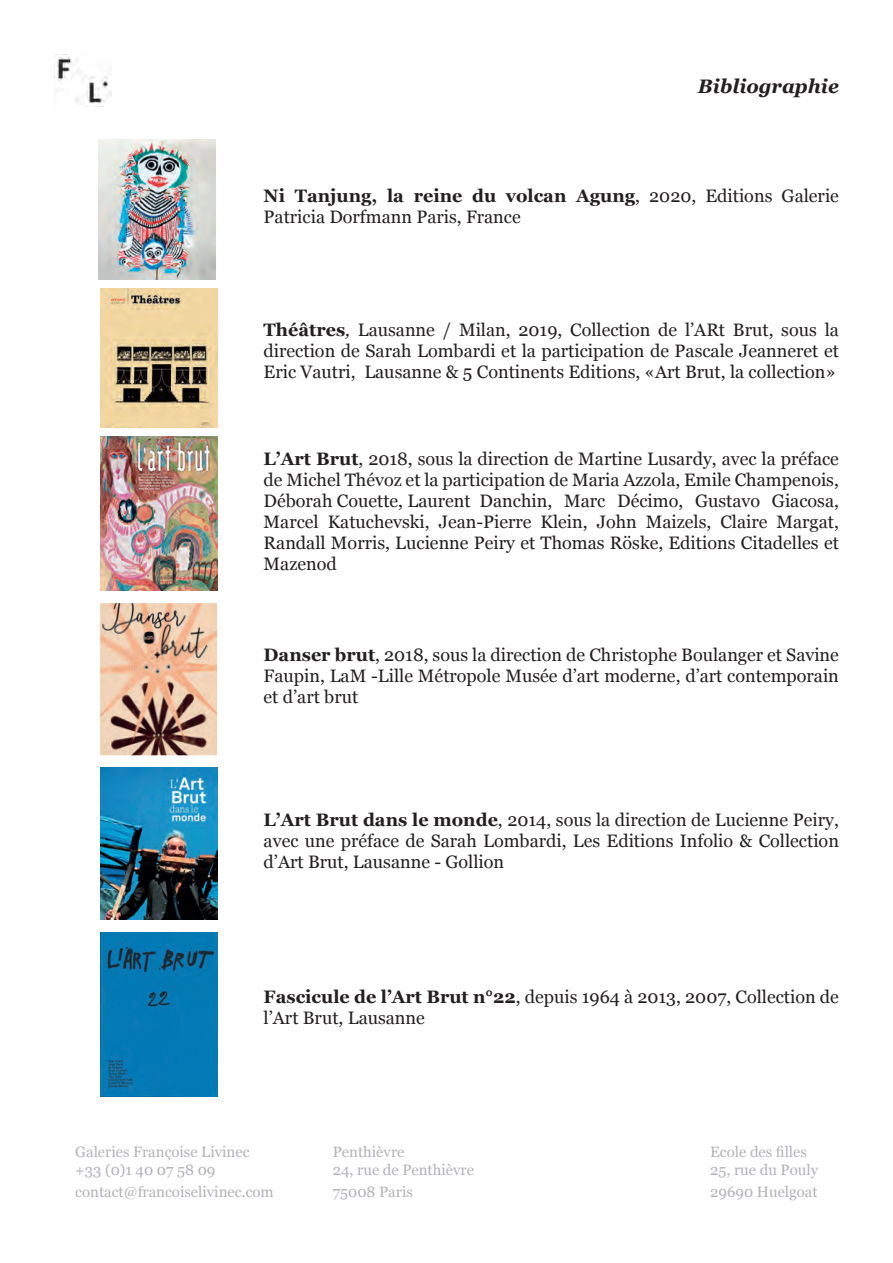
<style>
.page{position:relative;width:893px;height:1263px;background:#fff}
.page>*{position:absolute;margin:0;border:0;box-sizing:border-box;transform-origin:0 0}
.t1{font:italic 700 19.5px "Georgia";color:#231f20}
.t2{font:18px/21px "Georgia";color:#231f20;text-align:justify}
.t3{font:15px/18px "Georgia";color:#b2b3b7}
.s1{font-weight:700}
.s2{font-style:italic}
</style>
<div class="page">
<img style="left:99px;top:139px;width:117px;height:140px">
<img style="left:100px;top:288px;width:117px;height:140px">
<img style="left:100px;top:437px;width:117px;height:154px">
<img style="left:100px;top:603px;width:117px;height:152px">
<img style="left:100px;top:768px;width:117px;height:152px">
<img style="left:100px;top:932px;width:117px;height:164px">
<img style="left:54px;top:54px;width:58px;height:50px">
<p class="t1" style="left:698px;top:73px;width:143px">Bibliographie</p>
<p class="t2" style="left:264px;top:186px;width:577px"><span class="s1">Ni Tanjung, la reine du volcan Agung</span>, 2020, Editions Galerie<br>Patricia Dorfmann Paris, France</p>
<p class="t2" style="left:264px;top:319px;width:577px"><span class="s1">Théâtres</span><span class="s2">,</span> Lausanne / Milan, 2019, Collection de l’ARt Brut, sous la direction de Sarah Lombardi et la participation de Pascale Jeanneret et Eric Vautri, Lausanne &amp; 5 Continents Editions, «Art Brut, la collection»</p>
<p class="t2" style="left:264px;top:449px;width:577px"><span class="s1">L’Art Brut</span>, 2018, sous la direction de Martine Lusardy, avec la préface de Michel Thévoz et la participation de Maria Azzola, Emile Champenois, Déborah Couette, Laurent Danchin, Marc Décimo, Gustavo Giacosa, Marcel Katuchevski, Jean-Pierre Klein, John Maizels, Claire Margat, Randall Morris, Lucienne Peiry et Thomas Röske, Editions Citadelles et Mazenod</p>
<p class="t2" style="left:264px;top:645px;width:577px"><span class="s1">Danser brut</span>, 2018, sous la direction de Christophe Boulanger et Savine Faupin, LaM -Lille Métropole Musée d’art moderne, d’art contemporain et d’art brut</p>
<p class="t2" style="left:264px;top:810px;width:577px"><span class="s1">L’Art Brut dans le monde</span>, 2014, sous la direction de Lucienne Peiry, avec une préface de Sarah Lombardi, Les Editions Infolio &amp; Collection d’Art Brut, Lausanne - Gollion</p>
<p class="t2" style="left:264px;top:986px;width:577px"><span class="s1">Fascicule de l’Art Brut n°22</span>, depuis 1964 à 2013, 2007, Collection de l’Art Brut, Lausanne</p>
<p class="t3" style="left:75px;top:1143px;width:176px">Galeries Françoise Livinec +33 (0)1 40 07 58 09</p>
<p class="t3" style="left:75px;top:1183px;width:200px">contact@francoiselivinec.com</p>
<p class="t3" style="left:333px;top:1143px;width:143px">Penthièvre<br>24, rue de Penthièvre</p>
<p class="t3" style="left:333px;top:1183px;width:82px">75008 Paris</p>
<p class="t3" style="left:710px;top:1143px;width:109px">Ecole des filles<br>25, rue du Pouly</p>
<p class="t3" style="left:710px;top:1183px;width:109px">29690 Huelgoat</p>
</div>
